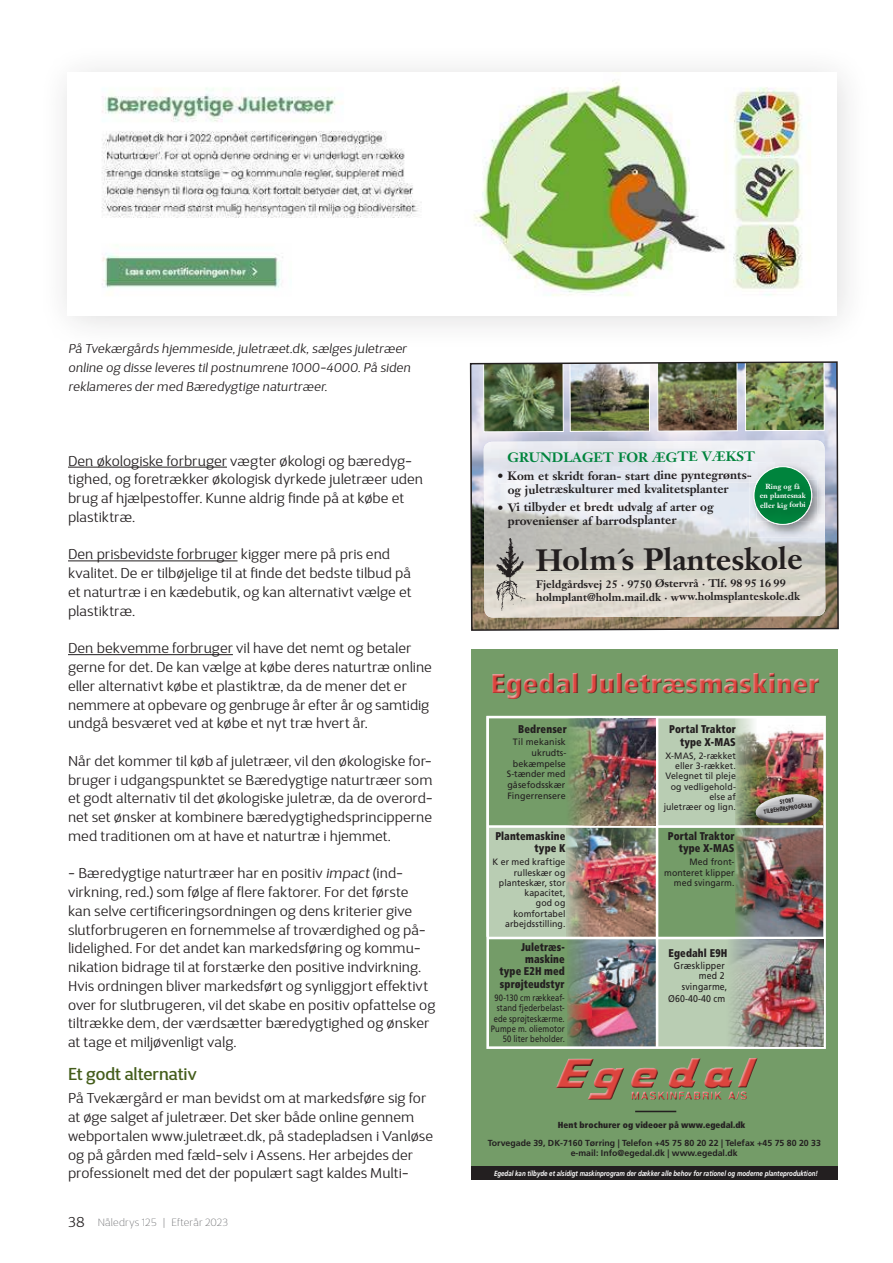
<style>
.page{position:relative;width:893px;height:1263px;background:#fff}
.page>*{position:absolute;margin:0;border:0;box-sizing:border-box;transform-origin:0 0}
.t1{font:700 30.3px "Janson Text";letter-spacing:-.01em;color:#231f20}
.t2{font:900 condensed 27.3px "Frutiger LT Std";color:#ee3b32;scale:1.05 1}
.t3{font:500 17.25px "D Sari";color:#445d1b}
.t4{font:300 14.25px/18.8px "D Sari";letter-spacing:.015em;color:#231f20}
.t5{font:700 13.5px "Janson Text";color:#00843d}
.t6{font:italic 300 12.75px/18.8px "D Sari";letter-spacing:.015em;color:#231f20}
.t7{font:700 12px/13.5px "Janson Text";color:#231f20}
.t8{font:900 condensed 11.25px/12.3px "Frutiger LT Std";letter-spacing:.01em;color:#231f20;text-align:right;scale:.9 1}
.t9{font:700 10.95px/13px "Janson Text";letter-spacing:-.005em;color:#231f20}
.t10{font:100 10.5px "D Sari";letter-spacing:.02em;color:#6d6e71}
.t11{font:9.75px/10.5px "Frutiger LT Std";letter-spacing:.015em;color:#231f20;text-align:right;scale:.9 1}
.t12{font:9.15px/10.2px "Frutiger LT Std";letter-spacing:.01em;color:#231f20;text-align:right;scale:.95 1}
.t13{font:9.15px/10.2px "Frutiger LT Std";letter-spacing:.01em;color:#231f20;text-align:right;scale:.83 1}
.t14{font:9.15px/10.8px "Frutiger LT Std";letter-spacing:.01em;color:#231f20;text-align:right}
.t15{font:700 8.85px/10.5px "Frutiger LT Std";color:#231f20;text-align:center}
.t16{font:900 condensed 8.85px "Frutiger LT Std";color:#231f20}
.t17{font:italic 700 7.35px "Frutiger LT Std";color:#fff;scale:.83 1}
.t18{font:700 7.2px/9.3px "Janson Text";color:#fff;text-align:center}
.t19{font:900 6.15px/7.4px "Frutiger LT Std";color:#231f20;text-align:center;scale:.7 1}
.s1{font-style:italic}
.s2{font-weight:300;font-size:14.25px;color:#231f20}
</style>
<div class="page">
<hr style="left:68px;top:467px;width:159px;height:1px;background:#231f20">
<hr style="left:68px;top:560px;width:170px;height:1px;background:#231f20">
<hr style="left:68px;top:654px;width:165px;height:1px;background:#231f20">
<div style="left:37px;top:42px;width:836px;height:310px;background:#231f20;opacity:.15"></div>
<img style="left:102px;top:81px;width:700px;height:215px">
<div style="left:471px;top:649px;width:367px;height:531px;background:#749c68"></div>
<div style="left:489px;top:827px;width:167px;height:110px;background:#b9cdb3"></div>
<div style="left:656px;top:718px;width:163px;height:109px;background:#b9cdb3"></div>
<img style="left:735px;top:720px;width:87px;height:105px">
<img style="left:567px;top:828px;width:89px;height:109px">
<img style="left:735px;top:828px;width:87px;height:109px">
<img style="left:748px;top:788px;width:74px;height:41px">
<hr style="left:488px;top:825px;width:335px;height:3px;background:#fff">
<div style="left:657px;top:937px;width:167px;height:110px;background:#b9cdb3"></div>
<img style="left:567px;top:939px;width:89px;height:106px">
<div style="left:486px;top:716px;width:340px;height:333px;border:3px solid #fff"></div>
<hr style="left:488px;top:937px;width:336px;height:2px;background:#fff">
<hr style="left:656px;top:716px;width:2px;height:332px;background:#fff">
<svg style="left:492px;top:673px;width:327px;height:26px"></svg>
<svg style="left:556px;top:1058px;width:202px;height:42px"></svg>
<hr style="left:635px;top:1111px;width:41px;height:1px;background:#231f20">
<div style="left:471px;top:1167px;width:367px;height:13px;background:#231f20"></div>
<img style="left:566px;top:719px;width:90px;height:106px">
<img style="left:727px;top:939px;width:96px;height:107px">
<img style="left:469px;top:361px;width:370px;height:270px">
<p class="t6" style="left:68px;top:341px;width:344px">På Tvekærgårds hjemmeside, juletræet.dk, sælges juletræer online og disse leveres til postnumrene 1000-4000. På siden reklameres der med Bæredygtige naturtræer.</p>
<p class="t4" style="left:68px;top:453px;width:357px">Den økologiske forbruger vægter økologi og bæredyg&shy;tighed, og foretrækker økologisk dyrkede juletræer uden brug af hjælpestoffer. Kunne aldrig finde på at købe et plastiktræ.</p>
<p class="t4" style="left:68px;top:546px;width:345px">Den prisbevidste forbruger kigger mere på pris end kvalitet. De er tilbøjelige til at finde det bedste tilbud på et naturtræ i en kædebutik, og kan alternativt vælge et plastiktræ.</p>
<p class="t4" style="left:68px;top:640px;width:365px">Den bekvemme forbruger vil have det nemt og betaler gerne for det. De kan vælge at købe deres naturtræ online eller alternativt købe et plastiktræ, da de mener det er nemmere at opbevare og genbruge år efter år og samtidig undgå besværet ved at købe et nyt træ hvert år.</p>
<p class="t4" style="left:68px;top:753px;width:366px;text-align:justify">Når det kommer til køb af juletræer, vil den økologiske for&shy;bruger i udgangspunktet se Bæredygtige naturtræer som et godt alternativ til det økologiske juletræ, da de overord&shy;net set ønsker at kombinere bæredygtighedsprincipperne med traditionen om at have et naturtræ i hjemmet.</p>
<p class="t4" style="left:68px;top:865px;width:369px">- Bæredygtige naturtræer har en positiv <span class="s1">impact</span> (ind&shy;virkning, red.) som følge af flere faktorer. For det første<br>kan selve certificeringsordningen og dens kriterier give slutforbrugeren en fornemmelse af troværdighed og på&shy;lidelighed. For det andet kan markedsføring og kommu&shy;nikation bidrage til at forstærke den positive indvirkning.<br>Hvis ordningen bliver markedsført og synliggjort effektivt over for slutbrugeren, vil det skabe en positiv opfattelse og tiltrække dem, der værdsætter bæredygtighed og ønsker at tage et miljøvenligt valg.</p>
<p class="t3" style="left:68px;top:1067px;width:130px">Et godt alternativ</p>
<p class="t4" style="left:68px;top:1090px;width:366px">På Tvekærgård er man bevidst om at markedsføre sig for at øge salget af juletræer. Det sker både online gennem webportalen www.juletræet.dk, på stadepladsen i Vanløse og på gården med fæld-selv i Assens. Her arbejdes der professionelt med det der populært sagt kaldes Multi-</p>
<p class="t10" style="left:68px;top:1218px;width:162px"><span class="s2">38</span> Nåledrys 125 | Efterår 2023</p>
<p class="t5" style="left:508px;top:451px;width:249px">GRUNDLAGET FOR ÆGTE VÆKST</p>
<p class="t7" style="left:508px;top:470px;width:246px;text-indent:-11px">• Kom et skridt foran- start dine pyntegrønts&shy;og juletræskulturer med kvalitetsplanter</p>
<p class="t7" style="left:508px;top:501px;width:207px;text-indent:-11px">• Vi tilbyder et bredt udvalg af arter og provenienser af barrodsplanter</p>
<p class="t18" style="left:760px;top:482px;width:47px">Ring og få<br>en plantesnak eller kig forbi</p>
<h1 class="t1" style="left:536px;top:547px;width:269px">Holm´s Planteskole</h1>
<p class="t9" style="left:536px;top:578px;width:266px">Fjeldgårdsvej 25 · 9750 Østervrå · Tlf. 98 95 16 99 holmplant@holm.mail.dk · www.holmsplanteskole.dk</p>
<h2 class="t2" style="left:491px;top:671px;width:315px">Egedal Juletræsmaskiner</h2>
<p class="t8" style="left:518px;top:724px;width:55px">Bedrenser</p>
<p class="t14" style="left:507px;top:737px;width:61px">Til mekanisk ukrudts&shy;bekæmpelse<br>S-tænder med gåsefodsskær<br>Fingerrensere</p>
<p class="t8" style="left:495px;top:830px;width:79px">Plantemaskine type K</p>
<p class="t12" style="left:493px;top:858px;width:78px">K er med kraftige rulleskær og planteskær, stor kapacitet,<br>god og komfortabel arbejdsstilling.</p>
<p class="t8" style="left:499px;top:941px;width:74px">Juletræs&shy;maskine<br>type E2H med sprøjteudstyr</p>
<p class="t13" style="left:491px;top:993px;width:90px">90-130 cm rækkeaf&shy;stand fjederbelast&shy;ede sprøjteskærme.<br>Pumpe m. oliemotor<br>50 liter beholder.</p>
<p class="t8" style="left:669px;top:724px;width:76px">Portal Traktor type X-MAS</p>
<p class="t12" style="left:664px;top:751px;width:78px">X-MAS, 2-rækket eller 3-rækket.<br>Velegnet til pleje og vedligehold&shy;else af<br>juletræer og lign.</p>
<p class="t8" style="left:668px;top:830px;width:76px">Portal Traktor type X-MAS</p>
<p class="t12" style="left:664px;top:858px;width:76px">Med front&shy;monteret klipper med svingarm.</p>
<p class="t8" style="left:669px;top:947px;width:67px">Egedahl E9H</p>
<p class="t11" style="left:674px;top:961px;width:61px">Græsklipper med 2 svingarme,</p>
<p class="t11" style="left:668px;top:994px;width:65px">Ø60-40-40 cm</p>
<p class="t19" style="left:762px;top:800px;width:71px;rotate:-8deg">STORT<br>TILBEHØRSPROGRAM</p>
<p class="t16" style="left:558px;top:1121px;width:189px">Hent brochurer og videoer på www.egedal.dk</p>
<p class="t17" style="left:494px;top:1170px;width:392px">Egedal kan tilbyde et alsidigt maskinprogram der dækker alle behov for rationel og moderne planteproduktion!</p>
<p class="t15" style="left:488px;top:1138px;width:335px">Torvegade 39, DK-7160 Tørring | Telefon +45 75 80 20 22 | Telefax +45 75 80 20 33 e-mail: Info@egedal.dk | www.egedal.dk</p>
</div>
